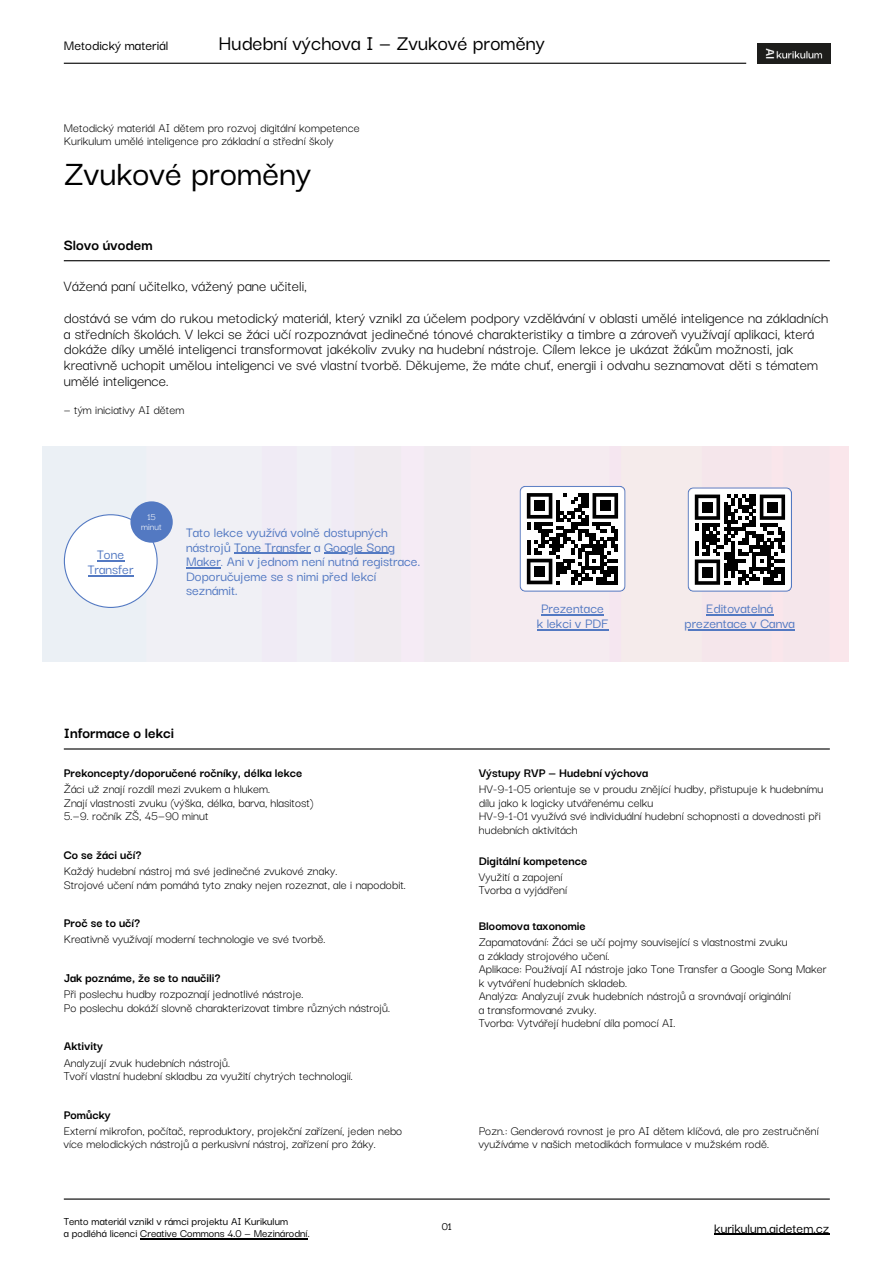
<style>
.page{position:relative;width:894px;height:1264px;background:#fff}
.page>*{position:absolute;margin:0;border:0;box-sizing:border-box;transform-origin:0 0}
.t1{font:500 37.5px "Darker Grotesque";color:#000}
.t2{font:500 22.5px "Darker Grotesque";color:#000}
.t3{font:16.5px/15.8px "Darker Grotesque";color:#000}
.t4{font:700 16.5px "Darker Grotesque";color:#000}
.t5{font:500 15px/14.7px "Darker Grotesque";color:#5379c2;text-align:center}
.t6{font:500 15px "Darker Grotesque";color:#000}
.t7{font:13.5px/13.5px "Darker Grotesque";color:#000}
.t8{font:700 13.5px "Darker Grotesque";color:#000}
.t9{font:500 12px "Darker Grotesque";color:#000}
.t10{font:10.5px "Darker Grotesque";color:#fff}
.s1{font-weight:400}
</style>
<div class="page">
<hr style="left:64px;top:63px;width:682px;height:1px;background:#000">
<hr style="left:64px;top:260px;width:765px;height:1px;background:#000">
<img style="left:757px;top:43px;width:72px;height:21px">
<hr style="left:64px;top:748px;width:765px;height:1px;background:#000">
<div style="left:43px;top:446px;width:805px;height:215px;background:#f0ebf0"></div>
<svg style="left:64px;top:514px;width:93px;height:93px"></svg>
<hr style="left:88px;top:575px;width:46px;height:1px;background:#5379c2">
<div style="left:130px;top:501px;width:43px;height:41px;background:#5379c2;border-radius:50%"></div>
<hr style="left:64px;top:1198px;width:765px;height:1px;background:#000">
<svg style="left:687px;top:487px;width:104px;height:104px"></svg>
<svg style="left:519px;top:486px;width:106px;height:105px"></svg>
<hr style="left:541px;top:614px;width:62px;height:1px;background:#5379c2">
<hr style="left:536px;top:629px;width:72px;height:1px;background:#5379c2">
<hr style="left:706px;top:614px;width:67px;height:1px;background:#5379c2">
<hr style="left:684px;top:629px;width:110px;height:1px;background:#5379c2">
<hr style="left:140px;top:1238px;width:167px;height:1px;background:#000">
<hr style="left:234px;top:552px;width:76px;height:2px;background:#5379c2">
<hr style="left:324px;top:552px;width:71px;height:2px;background:#5379c2">
<hr style="left:186px;top:567px;width:35px;height:1px;background:#5379c2">
<hr style="left:714px;top:1233px;width:115px;height:1px;background:#000">
<h6 class="t6" style="left:64px;top:34px;width:106px">Metodický materiál</h6>
<p class="t2" style="left:218px;top:26px;width:328px">Hudební výchova I — Zvukové proměny</p>
<p class="t7" style="left:64px;top:120px;width:297px">Metodický materiál AI dětem pro rozvoj digitální kompetence<br>Kurikulum umělé inteligence pro základní a střední školy</p>
<h3 class="t1" style="left:64px;top:145px;width:249px">Zvukové proměny</h3>
<h4 class="t4" style="left:64px;top:232px;width:90px">Slovo úvodem</h4>
<p class="t3" style="left:64px;top:277px;width:244px">Vážená paní učitelko, vážený pane učiteli,</p>
<h3 class="t3" style="left:64px;top:308px;width:766px">dostává se vám do rukou metodický materiál, který vznikl za účelem podpory vzdělávání v oblasti umělé inteligence na základních a středních školách. V lekci se žáci učí rozpoznávat jedinečné tónové charakteristiky a timbre a zároveň využívají aplikaci, která dokáže díky umělé inteligenci transformovat jakékoliv zvuky na hudební nástroje. Cílem lekce je ukázat žákům možnosti, jak kreativně uchopit umělou inteligenci ve své vlastní tvorbě. Děkujeme, že máte chuť, energii i odvahu seznamovat děti s tématem umělé inteligence.</h3>
<p class="t7" style="left:64px;top:402px;width:122px">— tým iniciativy AI dětem</p>
<h6 class="t10" style="left:147px;top:509px;width:10px">15</h6>
<h1 class="t10" style="left:141px;top:518px;width:22px">minut</h1>
<p class="t5" style="left:88px;top:546px;width:47px">Tone<br>Transfer</p>
<h3 class="t5" style="left:186px;top:524px;width:210px;text-align:left">Tato lekce využívá volně dostupných nástrojů Tone Transfer a Google Song</h3>
<h3 class="t5" style="left:186px;top:553px;width:235px;text-align:left">Maker<span class="s1">.</span> Ani v jednom není nutná registrace.<br>Doporučujeme se s nimi před lekcí seznámit.</h3>
<h3 class="t5" style="left:536px;top:600px;width:73px">Prezentace k lekci v PDF</h3>
<h4 class="t5" style="left:706px;top:600px;width:69px">Editovatelná</h4>
<h4 class="t5" style="left:684px;top:614px;width:112px">prezentace v Canva</h4>
<h5 class="t4" style="left:64px;top:720px;width:112px">Informace o lekci</h5>
<h5 class="t8" style="left:64px;top:762px;width:240px">Prekoncepty/doporučené ročníky, délka lekce</h5>
<h6 class="t7" style="left:64px;top:781px;width:251px">Žáci už znají rozdíl mezi zvukem a hlukem.<br>Znají vlastnosti zvuku (výška, délka, barva, hlasitost)<br>5.—9. ročník ZŠ, 45—90 minut</h6>
<h6 class="t8" style="left:64px;top:844px;width:79px">Co se žáci učí?</h6>
<h5 class="t7" style="left:64px;top:863px;width:275px">Každý hudební nástroj má své jedinečné zvukové znaky.</h5>
<h6 class="t7" style="left:64px;top:876px;width:343px">Strojové učení nám pomáhá tyto znaky nejen rozeznat, ale i napodobit.</h6>
<h5 class="t8" style="left:64px;top:912px;width:78px">Proč se to učí?</h5>
<h6 class="t7" style="left:64px;top:931px;width:263px">Kreativně využívají moderní technologie ve své tvorbě.</h6>
<h5 class="t8" style="left:64px;top:967px;width:158px">Jak poznáme, že se to naučili?</h5>
<h6 class="t7" style="left:64px;top:986px;width:328px">Při poslechu hudby rozpoznají jednotlivé nástroje.<br>Po poslechu dokáží slovně charakterizovat timbre různých nástrojů.</h6>
<p class="t8" style="left:64px;top:1036px;width:41px">Aktivity</p>
<h5 class="t7" style="left:64px;top:1054px;width:290px">Analyzují zvuk hudebních nástrojů.<br>Tvoří vlastní hudební skladbu za využití chytrých technologií.</h5>
<h5 class="t8" style="left:64px;top:1104px;width:48px">Pomůcky</h5>
<h6 class="t7" style="left:64px;top:1122px;width:340px">Externí mikrofon, počítač, reproduktory, projekční zařízení, jeden nebo více melodických nástrojů a perkusivní nástroj, zařízení pro žáky.</h6>
<p class="t9" style="left:64px;top:1212px;width:226px">Tento materiál vznikl v rámci projektu AI Kurikulum</p>
<p class="t9" style="left:64px;top:1224px;width:247px">a podléhá licenci Creative Commons 4.0 — Mezinárodní.</p>
<h5 class="t8" style="left:478px;top:762px;width:171px">Výstupy RVP — Hudební výchova</h5>
<h6 class="t7" style="left:478px;top:781px;width:346px">HV-9-1-05 orientuje se v proudu znějící hudby, přistupuje k hudebnímu dílu jako k logicky utvářenému celku<br>HV-9-1-01 využívá své individuální hudební schopnosti a dovednosti při hudebních aktivitách</h6>
<h6 class="t8" style="left:478px;top:850px;width:110px">Digitální kompetence</h6>
<p class="t7" style="left:478px;top:868px;width:90px">Využití a zapojení<br>Tvorba a vyjádření</p>
<h5 class="t8" style="left:478px;top:915px;width:109px">Bloomova taxonomie</h5>
<h6 class="t7" style="left:478px;top:934px;width:349px">Zapamatování: Žáci se učí pojmy související s vlastnostmi zvuku<br>a základy strojového učení.<br>Aplikace: Používají AI nástroje jako Tone Transfer a Google Song Maker k vytváření hudebních skladeb.<br>Analýza: Analyzují zvuk hudebních nástrojů a srovnávají originální<br>a transformované zvuky.<br>Tvorba: Vytvářejí hudební díla pomocí AI.</h6>
<h3 class="t7" style="left:478px;top:1122px;width:341px">Pozn.: Genderová rovnost je pro AI dětem klíčová, ale pro zestručnění využíváme v našich metodikách formulace v mužském rodě.</h3>
<h6 class="t9" style="left:441px;top:1217px;width:12px">01</h6>
<p class="t6" style="left:714px;top:1216px;width:116px">kurikulum.aidetem.cz</p>
</div>
